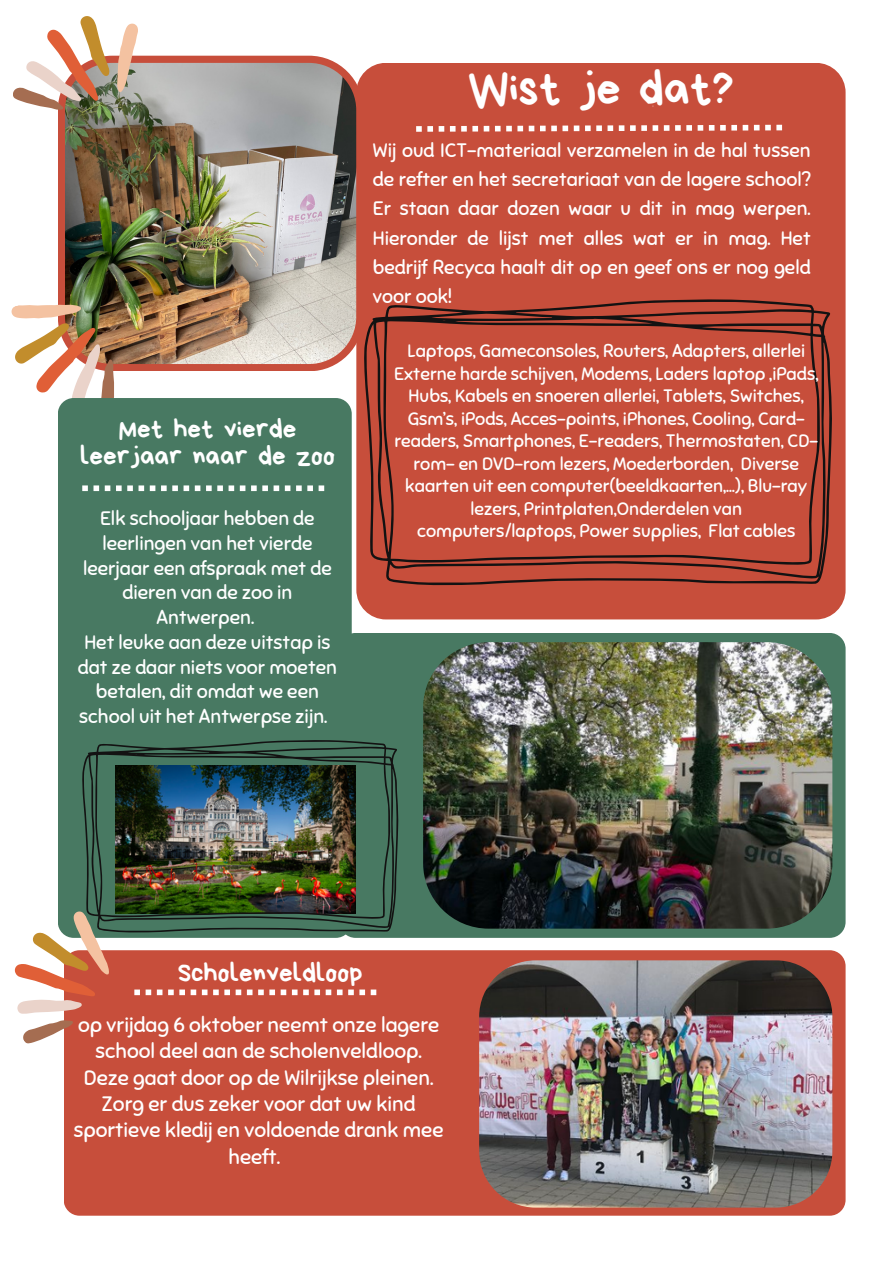
<style>
.page{position:relative;width:893px;height:1264px;background:#fff}
.page>*{position:absolute;margin:0;border:0;box-sizing:border-box;transform-origin:0 0}
.t1{font:48px "Bryndan Write";color:#fff}
.t2{font:27px/27px "Bryndan Write";color:#fff;text-align:center}
.t3{font:20.85px/26.4px "Sniglet";color:#fff;text-align:center}
.t4{font:19.5px/24.8px "Sniglet";color:#fff;text-align:center}
.t5{font:18px/22.5px "Sniglet";color:#fff;text-align:center}
</style>
<div class="page">
<div style="left:356px;top:63px;width:489px;height:556px;background:#c74e3b;border-radius:30px"></div>
<svg style="left:416px;top:125px;width:366px;height:7px"></svg>
<img style="left:58px;top:56px;width:305px;height:315px">
<img style="left:11px;top:288px;width:115px;height:122px">
<svg style="left:13px;top:16px;width:128px;height:96px"></svg>
<svg style="left:364px;top:299px;width:467px;height:286px"></svg>
<div style="left:339px;top:633px;width:506px;height:304px;background:#487962;border-radius:16px"></div>
<div style="left:58px;top:398px;width:294px;height:539px;background:#487962;border-radius:16px"></div>
<svg style="left:82px;top:485px;width:242px;height:6px"></svg>
<img style="left:82px;top:740px;width:316px;height:192px">
<div style="left:64px;top:950px;width:781px;height:265px;background:#c74e3b;border-radius:16px"></div>
<svg style="left:134px;top:989px;width:242px;height:6px"></svg>
<svg style="left:14px;top:909px;width:110px;height:135px"></svg>
<img style="left:423px;top:642px;width:409px;height:286px;border-radius:65px">
<img style="left:479px;top:960px;width:353px;height:247px;border-radius:56px">
<p class="t1" style="left:468px;top:64px;width:267px">Wist je dat?</p>
<p class="t2" style="left:80px;top:415px;width:256px">Met het vierde leerjaar naar de zoo</p>
<p class="t4" style="left:83px;top:506px;width:250px">Elk schooljaar hebben de leerlingen van het vierde leerjaar een afspraak met de dieren van de zoo in<br>Antwerpen.</p>
<p class="t4" style="left:78px;top:630px;width:261px">Het leuke aan deze uitstap is dat ze daar niets voor moeten betalen, dit omdat we een school uit het Antwerpse zijn.</p>
<p class="t4" style="left:373px;top:136px;width:439px;line-height:29.2px;text-align:justify">Wij oud ICT-materiaal verzamelen in de hal tussen de refter en het secretariaat van de lagere school?<br>Er staan daar dozen waar u dit in mag werpen.<br>Hieronder de lijst met alles wat er in mag. Het bedrijf Recyca haalt dit op en geef ons er nog geld voor ook!</p>
<p class="t5" style="left:394px;top:340px;width:426px">Laptops, Gameconsoles, Routers, Adapters, allerlei Externe harde schijven, Modems, Laders laptop ,iPads, Hubs, Kabels en snoeren allerlei, Tablets, Switches, Gsm’s, iPods, Acces-points, iPhones, Cooling, Card&shy;readers, Smartphones, E-readers, Thermostaten, CD&shy;rom- en DVD-rom lezers, Moederborden, Diverse kaarten uit een computer(beeldkaarten,…), Blu-ray lezers, Printplaten,Onderdelen van computers/laptops, Power supplies, Flat cables</p>
<p class="t2" style="left:178px;top:959px;width:186px">Scholenveldloop</p>
<p class="t3" style="left:78px;top:1011px;width:363px">op vrijdag 6 oktober neemt onze lagere school deel aan de scholenveldloop.<br>Deze gaat door op de Wilrijkse pleinen.</p>
<p class="t3" style="left:74px;top:1090px;width:371px">Zorg er dus zeker voor dat uw kind sportieve kledij en voldoende drank mee heeft.</p>
</div>
